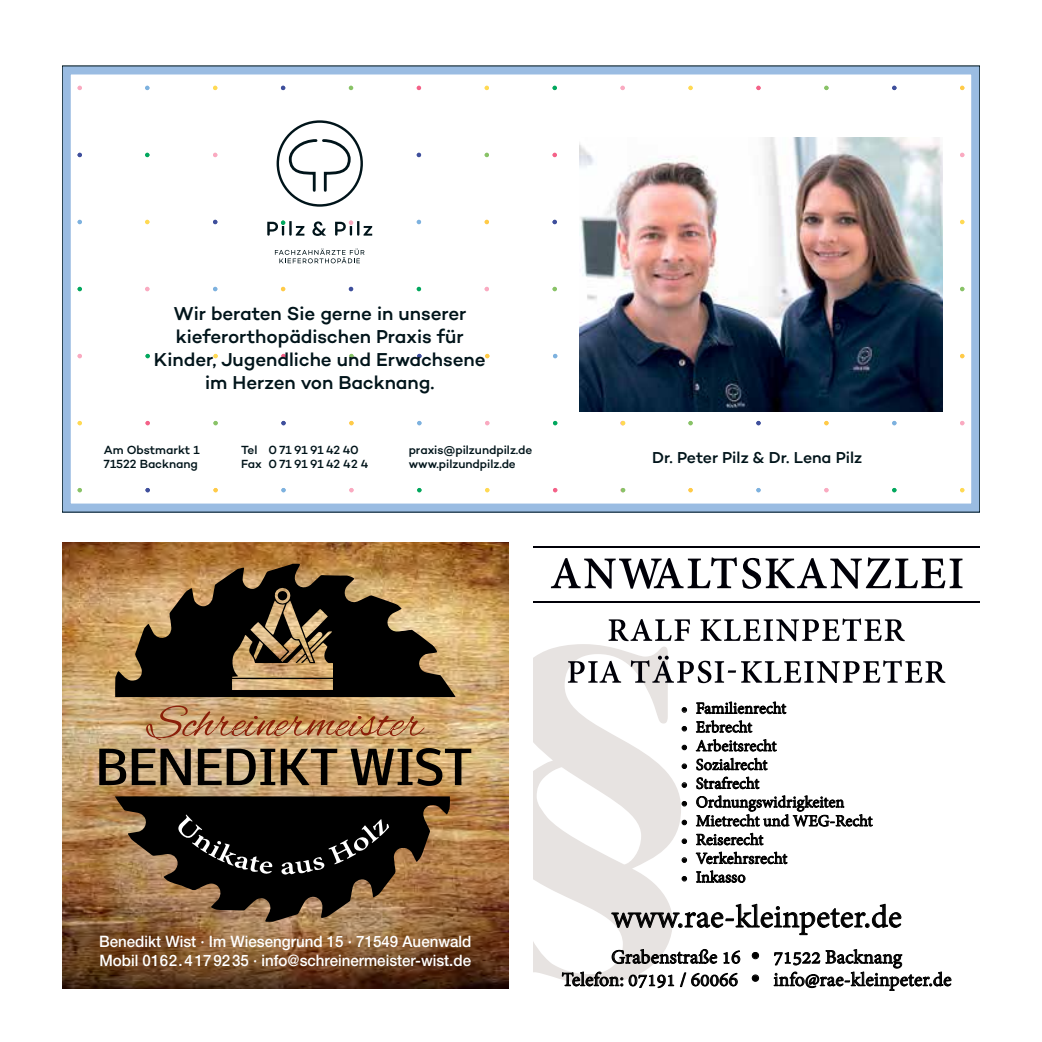
<style>
.page{position:relative;width:1042px;height:1042px;background:#fff}
.page>*{position:absolute;margin:0;border:0;box-sizing:border-box;transform-origin:0 0}
.t1{font:34.65px "Adobe Devanagari";color:#000}
.t2{font:21px/22.6px "Adobe Devanagari";color:#000;text-align:center}
.t3{font:500 19.07px/22.9px "Campton";letter-spacing:-.005em;color:#00141a;text-align:center}
.t4{font:17.5px "Adobe Devanagari";color:#000}
.t5{font:500 16.1px "Campton";color:#00141a}
.t6{font:500 15.75px/18.9px "Helvetica Neue LT";color:#fff;scale:.96 1}
.t7{font:500 12.08px/14.3px "Campton";color:#00141a}
.s1{font-family:"Century Gothic";font-weight:700}
</style>
<div class="page">
<div style="left:62px;top:66px;width:918px;height:446px;border:9px solid #9abce2"></div>
<div style="left:277px;top:120px;width:86px;height:87px;border:2px solid #00141a;border-radius:50%"></div>
<svg style="left:287px;top:138px;width:65px;height:55px"></svg>
<svg style="left:275px;top:249px;width:90px;height:14px"></svg>
<svg style="left:312px;top:221px;width:14px;height:15px"></svg>
<svg style="left:213px;top:153px;width:4px;height:4px"></svg>
<svg style="left:145px;top:153px;width:4px;height:4px"></svg>
<svg style="left:78px;top:153px;width:4px;height:4px"></svg>
<svg style="left:281px;top:86px;width:4px;height:4px"></svg>
<svg style="left:349px;top:86px;width:4px;height:4px"></svg>
<svg style="left:417px;top:86px;width:4px;height:4px"></svg>
<svg style="left:417px;top:153px;width:4px;height:4px"></svg>
<svg style="left:213px;top:86px;width:4px;height:4px"></svg>
<svg style="left:145px;top:86px;width:4px;height:4px"></svg>
<svg style="left:78px;top:86px;width:4px;height:4px"></svg>
<svg style="left:620px;top:86px;width:5px;height:4px"></svg>
<svg style="left:485px;top:86px;width:4px;height:4px"></svg>
<svg style="left:552px;top:86px;width:5px;height:4px"></svg>
<svg style="left:485px;top:153px;width:4px;height:4px"></svg>
<svg style="left:552px;top:153px;width:5px;height:4px"></svg>
<svg style="left:213px;top:220px;width:4px;height:4px"></svg>
<svg style="left:145px;top:220px;width:4px;height:4px"></svg>
<svg style="left:78px;top:220px;width:4px;height:4px"></svg>
<svg style="left:417px;top:220px;width:4px;height:4px"></svg>
<svg style="left:485px;top:220px;width:4px;height:4px"></svg>
<svg style="left:552px;top:220px;width:5px;height:4px"></svg>
<svg style="left:281px;top:287px;width:4px;height:4px"></svg>
<svg style="left:349px;top:287px;width:4px;height:4px"></svg>
<svg style="left:417px;top:287px;width:4px;height:4px"></svg>
<svg style="left:213px;top:287px;width:4px;height:4px"></svg>
<svg style="left:145px;top:287px;width:4px;height:4px"></svg>
<svg style="left:78px;top:287px;width:4px;height:4px"></svg>
<svg style="left:485px;top:287px;width:4px;height:4px"></svg>
<svg style="left:552px;top:287px;width:5px;height:4px"></svg>
<svg style="left:267px;top:220px;width:37px;height:16px"></svg>
<svg style="left:335px;top:220px;width:37px;height:16px"></svg>
<svg style="left:688px;top:86px;width:5px;height:4px"></svg>
<svg style="left:960px;top:153px;width:4px;height:4px"></svg>
<svg style="left:756px;top:86px;width:4px;height:4px"></svg>
<svg style="left:824px;top:86px;width:4px;height:4px"></svg>
<svg style="left:960px;top:86px;width:4px;height:4px"></svg>
<svg style="left:892px;top:86px;width:4px;height:4px"></svg>
<svg style="left:960px;top:287px;width:4px;height:4px"></svg>
<svg style="left:960px;top:220px;width:4px;height:4px"></svg>
<svg style="left:960px;top:354px;width:4px;height:4px"></svg>
<svg style="left:688px;top:488px;width:5px;height:4px"></svg>
<svg style="left:688px;top:421px;width:5px;height:4px"></svg>
<svg style="left:892px;top:488px;width:4px;height:4px"></svg>
<svg style="left:756px;top:488px;width:4px;height:4px"></svg>
<svg style="left:824px;top:488px;width:4px;height:4px"></svg>
<svg style="left:892px;top:421px;width:4px;height:4px"></svg>
<svg style="left:960px;top:421px;width:4px;height:4px"></svg>
<svg style="left:756px;top:421px;width:4px;height:4px"></svg>
<svg style="left:824px;top:421px;width:4px;height:4px"></svg>
<svg style="left:960px;top:488px;width:4px;height:4px"></svg>
<svg style="left:485px;top:421px;width:4px;height:4px"></svg>
<svg style="left:553px;top:421px;width:4px;height:4px"></svg>
<svg style="left:620px;top:421px;width:5px;height:4px"></svg>
<svg style="left:417px;top:421px;width:4px;height:4px"></svg>
<svg style="left:417px;top:354px;width:4px;height:4px"></svg>
<svg style="left:78px;top:421px;width:4px;height:4px"></svg>
<svg style="left:213px;top:421px;width:5px;height:4px"></svg>
<svg style="left:145px;top:421px;width:5px;height:4px"></svg>
<svg style="left:349px;top:421px;width:5px;height:4px"></svg>
<svg style="left:281px;top:421px;width:5px;height:4px"></svg>
<svg style="left:213px;top:354px;width:5px;height:4px"></svg>
<svg style="left:145px;top:354px;width:5px;height:4px"></svg>
<svg style="left:349px;top:354px;width:5px;height:4px"></svg>
<svg style="left:281px;top:354px;width:5px;height:4px"></svg>
<svg style="left:78px;top:354px;width:4px;height:4px"></svg>
<svg style="left:553px;top:354px;width:4px;height:4px"></svg>
<svg style="left:485px;top:354px;width:4px;height:4px"></svg>
<svg style="left:485px;top:488px;width:4px;height:4px"></svg>
<svg style="left:553px;top:488px;width:4px;height:4px"></svg>
<svg style="left:620px;top:488px;width:5px;height:4px"></svg>
<svg style="left:349px;top:488px;width:5px;height:4px"></svg>
<svg style="left:78px;top:488px;width:4px;height:4px"></svg>
<svg style="left:281px;top:488px;width:5px;height:4px"></svg>
<svg style="left:145px;top:488px;width:5px;height:4px"></svg>
<svg style="left:213px;top:488px;width:5px;height:4px"></svg>
<svg style="left:417px;top:488px;width:4px;height:4px"></svg>
<img style="left:579px;top:137px;width:364px;height:274px">
<svg style="left:533px;top:644px;width:148px;height:340px;fill:#e7e3e1"></svg>
<svg style="left:551px;top:557px;width:411px;height:32px"></svg>
<hr style="left:533px;top:546px;width:447px;height:1px;background:#000008">
<hr style="left:533px;top:601px;width:447px;height:2px;background:#000008">
<svg style="left:568px;top:656px;width:377px;height:27px"></svg>
<svg style="left:608px;top:618px;width:297px;height:23px"></svg>
<img style="left:62px;top:542px;width:446px;height:446px">
<svg style="left:115px;top:563px;width:341px;height:134px;fill:#000"></svg>
<svg style="left:276px;top:589px;width:12px;height:12px"></svg>
<svg style="left:115px;top:796px;width:335px;height:126px"></svg>
<svg style="left:99px;top:748px;width:372px;height:38px"></svg>
<svg style="left:146px;top:705px;width:278px;height:35px"></svg>
<p class="t3" style="left:154px;top:302px;width:333px">Wir beraten Sie gerne in unserer kieferorthopädischen Praxis für<br>Kinder, Jugend liche und Erwachsene im Herzen von Backnang.</p>
<p class="t7" style="left:104px;top:442px;width:97px">Am Obstmarkt 1<br>71522 Backnang</p>
<p class="t7" style="left:409px;top:442px;width:125px">praxis@pilzundpilz.de www.pilzundpilz.de</p>
<p class="t7" style="left:241px;top:442px;width:129px">Tel 0 71 91 91 42 40<br>Fax 0 71 91 91 42 42 4</p>
<p class="t5" style="left:652px;top:447px;width:211px">Dr. Peter Pilz &amp; Dr. Lena Pilz</p>
<p class="t6" style="left:99px;top:931px;width:389px">Benedikt Wist · Im Wiesengrund 15 · 71549 Auenwald<br>Mobil 0162.4 17 92 35 · info@schreinermeister-wist.de</p>
<p class="t4" style="left:681px;top:698px;width:107px">• Familienrecht</p>
<p class="t4" style="left:681px;top:717px;width:73px">• Erbrecht</p>
<p class="t4" style="left:681px;top:736px;width:97px">• Arbeitsrecht</p>
<p class="t4" style="left:681px;top:754px;width:88px">• Sozialrecht</p>
<p class="t4" style="left:681px;top:773px;width:80px">• Strafrecht</p>
<p class="t4" style="left:681px;top:792px;width:165px">• Ordnungswidrigkeiten</p>
<p class="t4" style="left:681px;top:811px;width:193px">• Mietrecht und WEG-Recht</p>
<p class="t4" style="left:681px;top:829px;width:84px">• Reiserecht</p>
<p class="t4" style="left:681px;top:848px;width:108px">• Verkehrsrecht</p>
<p class="t4" style="left:681px;top:867px;width:66px">• Inkasso</p>
<h1 class="t1" style="left:611px;top:897px;width:292px">www.rae-kleinpeter.de</h1>
<p class="t2" style="left:562px;top:947px;width:391px">Grabenstraße 16 <span class="s1">•</span> 71522 Backnang<br>Telefon: 07191 / 60066 <span class="s1">•</span> info@rae-kleinpeter.de</p>
</div>
